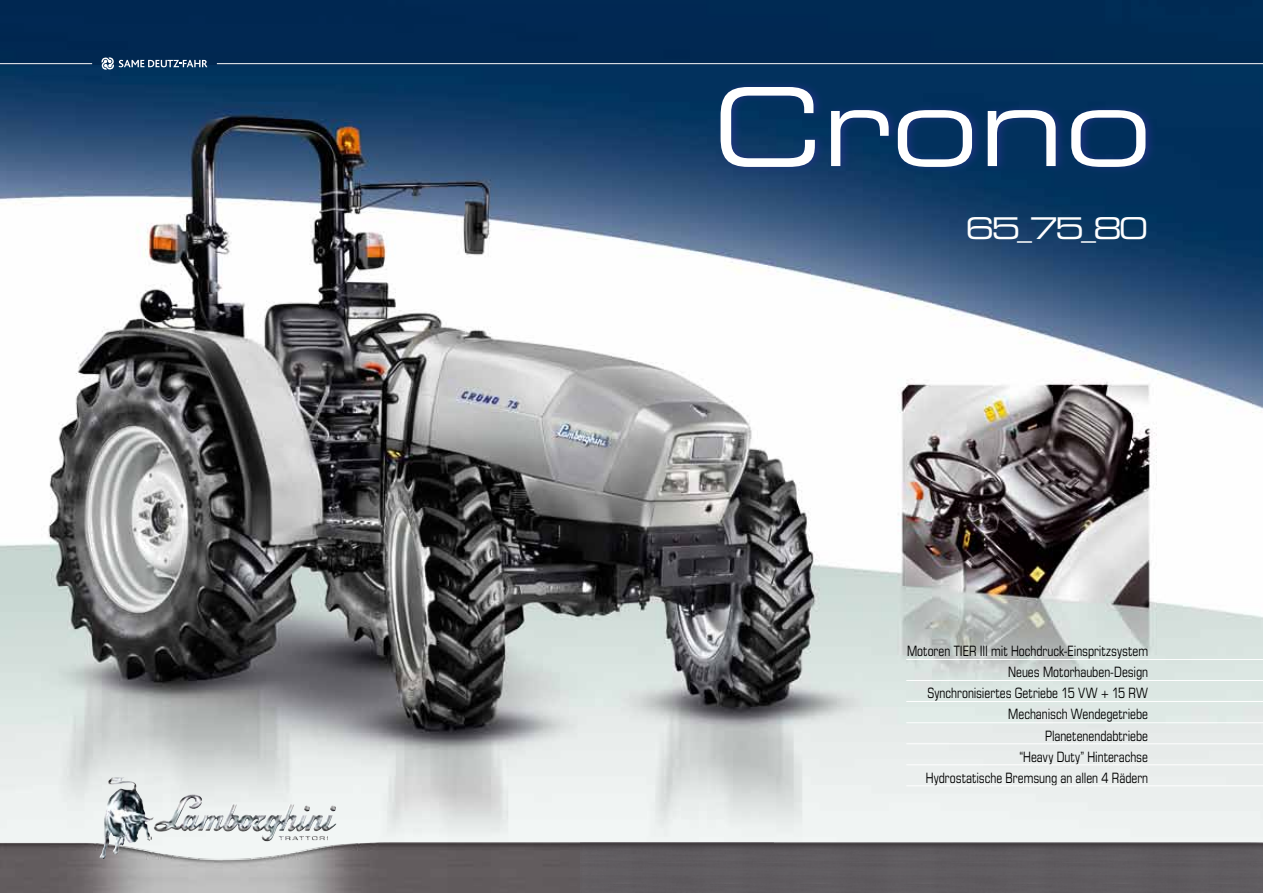
<style>
.page{position:relative;width:1263px;height:893px;background:#fff}
.page>*{position:absolute;margin:0;border:0;box-sizing:border-box;transform-origin:0 0}
.t1{font:108px "Eurostile LT Std Ex 2";color:#fff}
.t2{font:30px "Eurostile LT Std Ex 2";color:#fff}
.t3{font:condensed 14.25px/21.3px "Eurostile LT Std";color:#000;text-align:right;scale:.9 1}
</style>
<div class="page">
<img style="left:0;top:64px;width:1263px;height:779px">
<div style="left:717px;top:79px;width:441px;height:96px;background:#243285;opacity:.75"></div>
<div style="left:0;top:0;width:1263px;height:64px;background:#012852"></div>
<img style="left:0;top:843px;width:580px;height:50px">
<img style="left:100px;top:778px;width:34px;height:81px">
<img style="left:580px;top:843px;width:683px;height:50px">
<hr style="left:0;top:63px;width:92px;height:1px;background:#fff">
<hr style="left:217px;top:63px;width:1046px;height:1px;background:#fff">
<svg style="left:102px;top:57px;width:105px;height:13px"></svg>
<hr style="left:906px;top:722px;width:357px;height:1px;background:#fff">
<hr style="left:906px;top:659px;width:357px;height:1px;background:#fff">
<hr style="left:906px;top:743px;width:357px;height:1px;background:#fff">
<hr style="left:906px;top:680px;width:357px;height:1px;background:#fff">
<hr style="left:906px;top:764px;width:357px;height:1px;background:#fff">
<hr style="left:906px;top:701px;width:357px;height:1px;background:#fff">
<hr style="left:906px;top:785px;width:357px;height:1px;background:#fff">
<h1 class="t1" style="left:712px;top:54px;width:442px">Crono</h1>
<h2 class="t2" style="left:965px;top:208px;width:184px">65_75_80</h2>
<p class="t3" style="left:907px;top:640px;width:269px">Motoren TIER III mit Hochdruck-Einspritzsystem Neues Motorhauben-Design<br>Synchronisiertes Getriebe 15 VW + 15 RW Mechanisch Wendegetriebe Planetenendabtriebe<br>“Heavy Duty” Hinterachse<br>Hydrostatische Bremsung an allen 4 Rädern</p>
</div>
